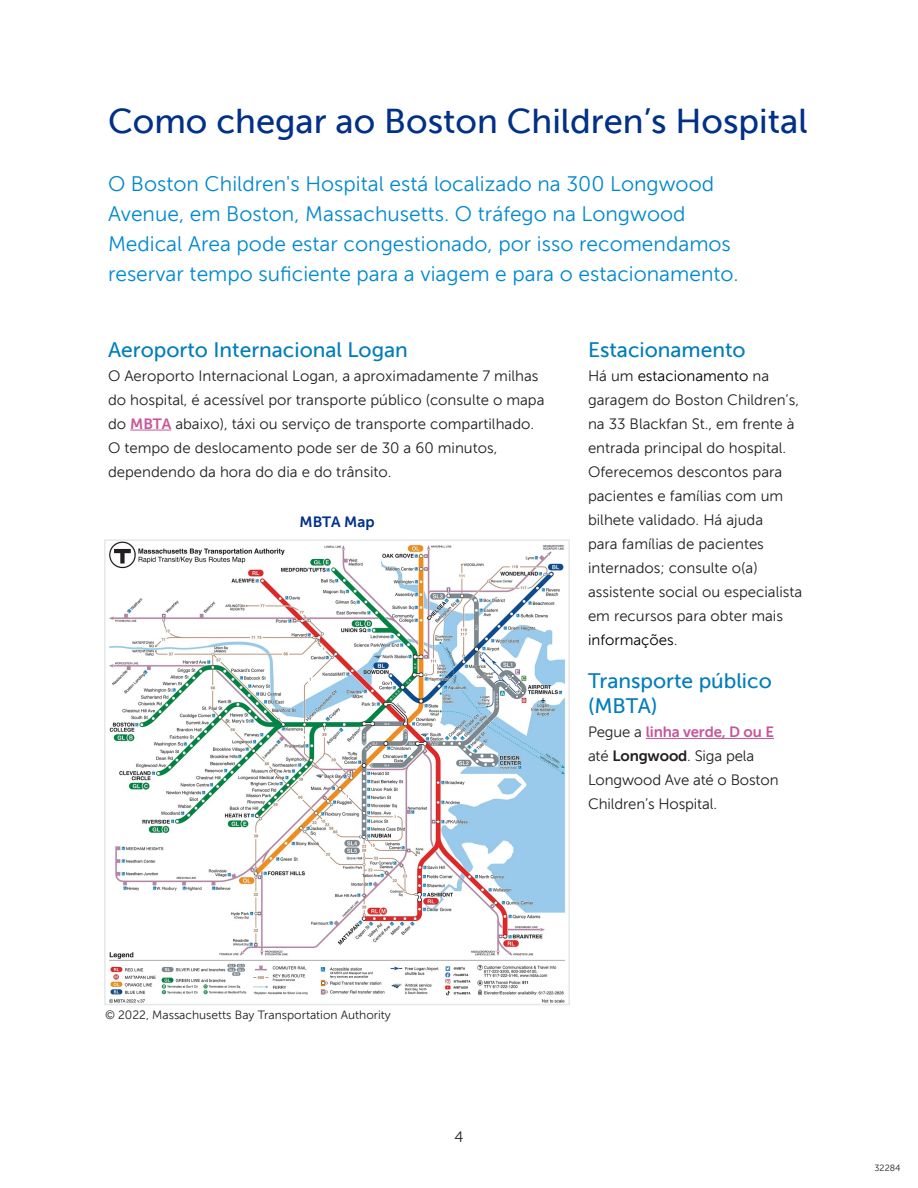
<style>
.page{position:relative;width:918px;height:1188px;background:#fff}
.page>*{position:absolute;margin:0;border:0;box-sizing:border-box;transform-origin:0 0}
.A_Head{font:34.5px "Museo Sans 500";color:#003087}
.Intro_paragraph{font:21px/30px "Museo Sans 300";color:#0089ce}
.B_Head{font:21px/25.2px "Museo Sans 500";color:#007dba}
.Paragraph{font:15px/24px "Museo Sans 300";color:#231f20}
.C_Head{font:15px "Museo Sans 700";color:#003087}
.Paragraph_-_No_Space{font:12px "Museo Sans 300";color:#231f20}
.t1{font:9px "Museo Sans 300";color:#231f20}
.s1{font-family:"Museo Sans 700";color:#c6579a}
.s2{color:#000}
.s3{font-family:"Museo Sans 700"}
</style>
<div class="page">
<img style="left:109px;top:542px;width:457px;height:460px">
<div style="left:104px;top:539px;width:466px;height:466px;border:2px solid #e6e7e9"></div>
<hr style="left:130px;top:430px;width:41px;height:1px;background:#c6579a">
<hr style="left:646px;top:738px;width:128px;height:1px;background:#c6579a">
<p class="A_Head" style="left:108px;top:102px;width:701px">Como chegar ao Boston Children’s Hospital</p>
<p class="Intro_paragraph" style="left:108px;top:169px;width:632px">O Boston Children's Hospital está localizado na 300 Longwood Avenue, em Boston, Massachusetts. O tráfego na Longwood Medical Area pode estar congestionado, por isso recomendamos reservar tempo suficiente para a viagem e para o estacionamento.</p>
<p class="B_Head" style="left:108px;top:337px;width:301px">Aeroporto Internacional Logan</p>
<p class="Paragraph" style="left:108px;top:364px;width:438px">O Aeroporto Internacional Logan, a aproximadamente 7 milhas do hospital, é acessível por transporte público (consulte o mapa do <span class="s1">MBTA</span> abaixo), táxi ou serviço de transporte compartilhado.<br>O tempo de deslocamento pode ser de 30 a 60 minutos, dependendo da hora do dia e do trânsito.</p>
<p class="C_Head" style="left:300px;top:513px;width:77px">MBTA Map</p>
<p class="B_Head" style="left:588px;top:337px;width:159px">Estacionamento</p>
<p class="Paragraph" style="left:588px;top:364px;width:216px">Há um <span class="s2">estacionamento</span> na garagem do Boston Children’s, na 33 Blackfan St., em frente à entrada principal do hospital.<br>Oferecemos descontos para pacientes e famílias com um bilhete validado. Há ajuda<br>para famílias de pacientes internados; consulte o(a) assistente social ou especialista em recursos para obter mais <span class="s2">informações</span>.</p>
<p class="B_Head" style="left:588px;top:668px;width:185px">Transporte público (MBTA)</p>
<p class="Paragraph" style="left:588px;top:720px;width:192px">Pegue a <span class="s1">linha verde, D ou E </span>até <span class="s3">Longwood</span>. Siga pela<br>Longwood Ave até o Boston<br>Children’s Hospital.</p>
<p class="Paragraph_-_No_Space" style="left:105px;top:1009px;width:287px">© 2022, Massachusetts Bay Transportation Authority</p>
<p class="Paragraph" style="left:455px;top:1125px;width:10px">4</p>
<p class="t1" style="left:875px;top:1163px;width:28px">32284</p>
</div>
